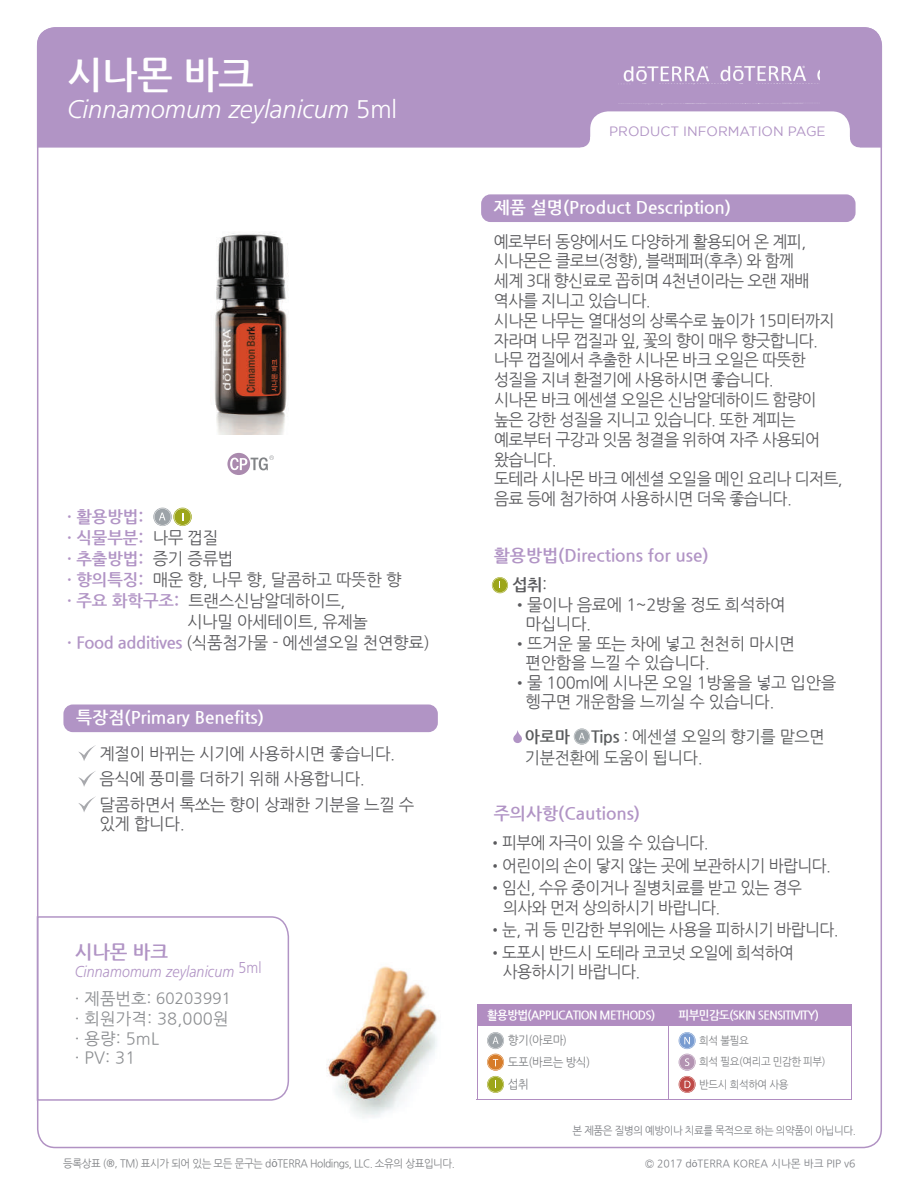
<style>
.page{position:relative;width:919px;height:1189px;background:#fff}
.page>*{position:absolute;margin:0;border:0;box-sizing:border-box;transform-origin:0 0}
.t1{font:700 37.5px "Nanum Gothic";color:#fff}
.t2{font:italic 300 25.5px "Frutiger LT Std";color:#fff}
.t3{font:700 18.75px "Nanum Gothic";color:#b194c5}
.t4{font:700 17.1px "Nanum Gothic";color:#fff}
.t5{font:700 17.1px "Nanum Gothic";color:#b194c5}
.t6{font:16.5px/19.8px "Nanum Gothic";letter-spacing:-.035em;color:#5a5a5d}
.t7{font:16.5px/19.5px "Nanum Gothic";letter-spacing:-.035em;color:#5a5a5d;scale:.96 1}
.t8{font:16.5px/21px "Nanum Gothic";letter-spacing:-.015em;color:#5a5c5d}
.t9{font:700 16.5px "Nanum Gothic";color:#b194c5}
.t10{font:16.5px/19.8px "Nanum Gothic";letter-spacing:.01em;color:#8d8f92}
.t11{font:300 16.5px "Frutiger LT Std";letter-spacing:.01em;color:#8d8f92}
.t12{font:700 16.5px "Nanum Gothic";color:#5a5a5d}
.t13{font:700 16.5px "Nanum Gothic";color:#5a5c5d}
.t14{font:italic 300 15.75px "Frutiger LT Std";letter-spacing:.01em;color:#b194c5;scale:.9 1}
.t15{font:300 15.75px "Frutiger LT Std";color:#b194c5;scale:.9 1}
.t16{font:13.5px "Gotham";color:#b194c5}
.t17{font:700 12px "Nanum Gothic";letter-spacing:-.05em;color:#fff;scale:.95 1}
.t18{font:12px/21.9px "Nanum Gothic";letter-spacing:-.04em;color:#808285;scale:.95 1}
.t19{font:10.8px/21.9px "Nanum Gothic";letter-spacing:-.04em;color:#808285;scale:.95 1}
.t20{font:10.8px "Nanum Gothic";letter-spacing:-.04em;color:#7e8085;scale:.95 1}
.t21{font:10.5px "Nanum Gothic";color:#7e8085}
.s1{font-style:normal}
.s2{font-weight:400;color:#5a5a5d}
.s3{font-weight:700;color:#b194c5}
.s4{font-family:"Nanum Gothic";font-weight:400}
.s5{font-family:"Frutiger LT Std";font-weight:300}
.s6{font-family:"Myriad Pro";font-size:12px}
.s7{font-weight:400}
.s8{font-weight:700}
.s9{font-family:"Myriad Pro"}
</style>
<div class="page">
<div style="left:37px;top:27px;width:844px;height:121px;background:#b194c5"></div>
<img style="left:619px;top:64px;width:200px;height:41px">
<svg style="left:580px;top:111px;width:282px;height:37px"></svg>
<div style="left:481px;top:194px;width:374px;height:28px;background:#b194c5;border-radius:9px"></div>
<svg style="left:36px;top:915px;width:254px;height:186px"></svg>
<img style="left:214px;top:232px;width:74px;height:203px">
<svg style="left:227px;top:453px;width:47px;height:22px"></svg>
<svg style="left:153px;top:507px;width:19px;height:19px"></svg>
<svg style="left:173px;top:507px;width:19px;height:19px"></svg>
<svg style="left:154px;top:508px;width:37px;height:17px"></svg>
<div style="left:63px;top:704px;width:375px;height:28px;background:#b194c5;border-radius:9px"></div>
<svg style="left:78px;top:745px;width:18px;height:16px"></svg>
<svg style="left:78px;top:771px;width:18px;height:16px"></svg>
<svg style="left:78px;top:796px;width:18px;height:16px"></svg>
<div style="left:668px;top:1004px;width:182px;height:21px;background:#b18dc1"></div>
<hr style="left:668px;top:1004px;width:1px;height:95px;background:#b18dc1">
<hr style="left:850px;top:1004px;width:1px;height:95px;background:#b18dc1">
<div style="left:477px;top:1004px;width:191px;height:21px;background:#b18dc1"></div>
<hr style="left:477px;top:1099px;width:373px;height:1px;background:#b18dc1">
<hr style="left:477px;top:1004px;width:1px;height:95px;background:#b18dc1">
<div style="left:487px;top:1032px;width:17px;height:17px;background:#c3c6c9;border-radius:50%"></div>
<svg style="left:487px;top:1032px;width:16px;height:16px"></svg>
<svg style="left:487px;top:1054px;width:16px;height:16px"></svg>
<svg style="left:487px;top:1076px;width:16px;height:16px"></svg>
<svg style="left:679px;top:1032px;width:16px;height:16px"></svg>
<svg style="left:679px;top:1054px;width:16px;height:16px"></svg>
<svg style="left:679px;top:1076px;width:16px;height:16px"></svg>
<img style="left:326px;top:966px;width:111px;height:152px">
<svg style="left:492px;top:577px;width:16px;height:16px"></svg>
<svg style="left:492px;top:577px;width:15px;height:15px"></svg>
<svg style="left:573px;top:728px;width:17px;height:16px"></svg>
<svg style="left:574px;top:729px;width:15px;height:15px"></svg>
<svg style="left:513px;top:730px;width:9px;height:13px"></svg>
<h1 class="t1" style="left:67px;top:56px;width:188px">시나몬 바크</h1>
<h2 class="t2" style="left:67px;top:94px;width:332px">Cinnamomum zeylanicum <span class="s1">5ml</span></h2>
<p class="t9" style="left:67px;top:508px;width:78px">· 활용방법:</p>
<p class="t9" style="left:67px;top:529px;width:153px">· 식물부분: <span class="s2">나무 껍질</span></p>
<p class="t9" style="left:67px;top:550px;width:168px">· 추출방법: <span class="s2">증기 증류법</span></p>
<p class="t6" style="left:67px;top:570px;width:336px"><span class="s3">· 향의특징:</span> 매운 향, 나무 향, 달콤하고 따뜻한 향</p>
<p class="t6" style="left:67px;top:591px;width:280px"><span class="s3">· 주요 화학구조:</span> 트랜스신남알데하이드,</p>
<p class="t6" style="left:187px;top:612px;width:182px">시나밀 아세테이트, 유제놀</p>
<p class="t6" style="left:67px;top:633px;width:364px"><span class="s3">· Food additives</span> (식품첨가물 - 에센셜오일 천연향료)</p>
<p class="t4" style="left:76px;top:709px;width:189px">특장점(Primary Benefits)</p>
<p class="t6" style="left:99px;top:741px;width:316px;line-height:25.5px">계절이 바뀌는 시기에 사용하시면 좋습니다. 음식에 풍미를 더하기 위해 사용합니다. 달콤하면서 톡쏘는 향이 상쾌한 기분을 느낄 수</p>
<p class="t6" style="left:99px;top:814px;width:87px">있게 합니다.</p>
<p class="t3" style="left:75px;top:942px;width:95px">시나몬 바크</p>
<p class="t14" style="left:75px;top:963px;width:179px">Cinnamomum zeylanicum</p>
<p class="t11" style="left:75px;top:989px;width:158px"><span class="s4">· 제품번호:</span> 60203991</p>
<p class="t10" style="left:75px;top:1009px;width:155px">· 회원가격: 38,000원 · 용량: 5mL<br>· PV: 31</p>
<p class="t15" style="left:238px;top:958px;width:27px">5ml</p>
<p class="t19" style="left:63px;top:1153px;width:414px">등록상표 (<span class="s5">®,</span> TM) 표시가 되어 있는 모든 문구는 d<span class="s6">ō</span>TERRA Holdings, LLC. 소유의 상표입니다.</p>
<p class="t16" style="left:609px;top:124px;width:218px">PRODUCT INFORMATION PAGE</p>
<p class="t4" style="left:494px;top:199px;width:238px">제품 설명(Product Description)</p>
<p class="t6" style="left:494px;top:232px;width:350px">예로부터 동양에서도 다양하게 활용되어 온 계피, 시나몬은 클로브(정향), 블랙페퍼(후추) 와 함께<br>세계 3대 향신료로 꼽히며 4천년이라는 오랜 재배 역사를 지니고 있습니다.<br>시나몬 나무는 열대성의 상록수로 높이가 15미터까지 자라며 나무 껍질과 잎, 꽃의 향이 매우 향긋합니다. 나무 껍질에서 추출한 시나몬 바크 오일은 따뜻한 성질을 지녀 환절기에 사용하시면 좋습니다.<br>시나몬 바크 에센셜 오일은 신남알데하이드 함량이 높은 강한 성질을 지니고 있습니다. 또한 계피는 예로부터 구강과 잇몸 청결을 위하여 자주 사용되어 왔습니다.<br>도테라 시나몬 바크 에센셜 오일을 메인 요리나 디저트, 음료 등에 첨가하여 사용하시면 더욱 좋습니다.</p>
<p class="t5" style="left:494px;top:547px;width:216px">활용방법(Directions for use)</p>
<p class="t12" style="left:512px;top:577px;width:37px">섭취<span class="s7">:</span></p>
<p class="t6" style="left:525px;top:595px;width:261px;text-indent:-14px">•물이나 음료에 1~2방울 정도 희석하여 마십니다.</p>
<p class="t6" style="left:525px;top:634px;width:271px;text-indent:-14px">•뜨거운 물 또는 차에 넣고 천천히 마시면 편안함을 느낄 수 있습니다.</p>
<p class="t6" style="left:525px;top:673px;width:312px;text-indent:-14px">•물 100ml에 시나몬 오일 1방울을 넣고 입안을 헹구면 개운함을 느끼실 수 있습니다.</p>
<p class="t13" style="left:525px;top:728px;width:47px">아로마</p>
<p class="t8" style="left:524px;top:726px;width:301px;text-indent:66px"><span class="s8">Tips</span> : 에센셜 오일의 향기를 맡으면 기분전환에 도움이 됩니다.</p>
<p class="t5" style="left:494px;top:805px;width:148px">주의사항(Cautions)</p>
<p class="t7" style="left:487px;top:833px;width:231px">•피부에 자극이 있을 수 있습니다.</p>
<p class="t7" style="left:487px;top:856px;width:359px">•어린이의 손이 닿지 않는 곳에 보관하시기 바랍니다.</p>
<p class="t7" style="left:503px;top:878px;width:313px;text-indent:-15px">•임신, 수유 중이거나 질병치료를 받고 있는 경우 의사와 먼저 상의하시기 바랍니다.</p>
<p class="t7" style="left:487px;top:920px;width:367px">•눈, 귀 등 민감한 부위에는 사용을 피하시기 바랍니다.</p>
<p class="t7" style="left:502px;top:943px;width:305px;text-indent:-15px">•도포시 반드시 도테라 코코넛 오일에 희석하여 사용하시기 바랍니다.</p>
<p class="t17" style="left:487px;top:1009px;width:179px">활용방법(APPLICATION METHODS)</p>
<p class="t18" style="left:508px;top:1029px;width:88px">향기(아로마) 도포(바르는 방식) 섭취</p>
<p class="t17" style="left:678px;top:1009px;width:149px">피부민감도(SKIN SENSITIVITY)</p>
<p class="t19" style="left:699px;top:1029px;width:134px">희석 불필요<br>희석 필요(여리고 민감한 피부) 반드시 희석하여 사용</p>
<p class="t20" style="left:572px;top:1125px;width:300px">본 제품은 질병의 예방이나 치료를 목적으로 하는 의약품이 아닙니다.</p>
<p class="t21" style="left:645px;top:1158px;width:212px">© 2017 d<span class="s9">ō</span>TERRA KOREA 시나몬 바크 PIP v6</p>
</div>
